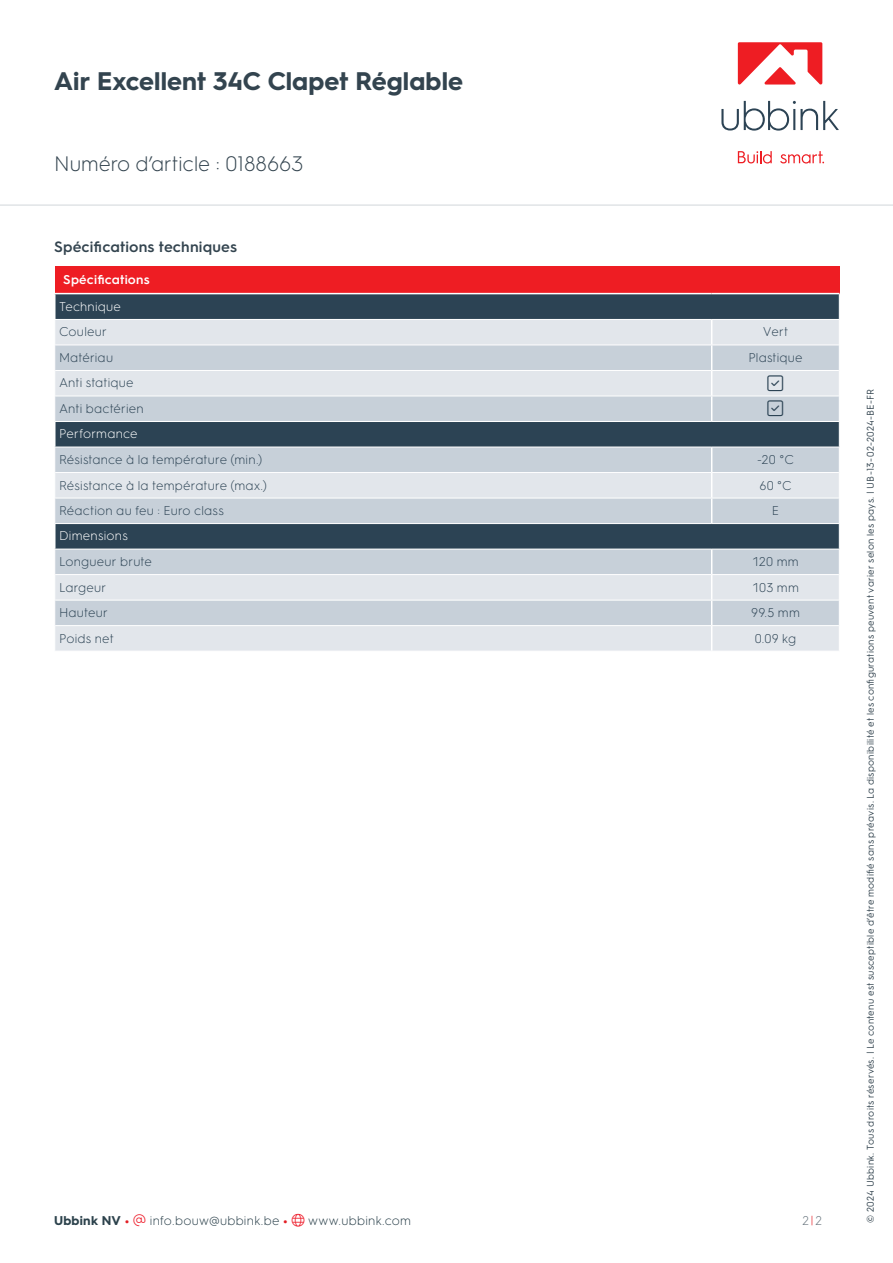
<style>
.page{position:relative;width:893px;height:1263px;background:#fff}
.page>*{position:absolute;margin:0;border:0;box-sizing:border-box;transform-origin:0 0}
.t1{font:700 25.5px "HGS3";letter-spacing:.005em;color:#33444f}
.t2{font:300 21px "HGS3";color:#33444f}
.t3{font:300 18px "Font Awesome 6 Pro";color:#2c4354}
.t4{font:600 15px "HGS3";letter-spacing:.01em;color:#33444f}
.t5{font:300 12.75px "HGS3";letter-spacing:.015em;color:#2c4354}
.t6{font:300 12.75px "HGS3";letter-spacing:.02em;color:#2c424c}
.t7{font:300 12.75px "HGS3";letter-spacing:.02em;color:#fff}
.t8{font:600 12.75px "HGS3";letter-spacing:.015em;color:#fff}
.t9{font:300 12.75px "HGS3";color:#66737c}
.t10{font:9.75px "HGS3";letter-spacing:.025em;color:#33444f}
.s1{font-weight:700}
.s2{font-weight:700;color:#e31e25}
.s3{color:#ee1f2d}
.s4{color:#e31e25}
</style>
<div class="page">
<div style="left:55px;top:266px;width:784px;height:28px;background:#ee1d23"></div>
<svg style="left:56px;top:294px;width:783px;height:25px;background:#2f4656"></svg>
<div style="left:55px;top:320px;width:784px;height:331px;background:#e2e6eb"></div>
<svg style="left:55px;top:345px;width:784px;height:280px;background:#b2bcc6"></svg>
<hr style="left:54px;top:293px;width:658px;height:1px;background:#fff">
<hr style="left:712px;top:293px;width:127px;height:1px;background:#fff">
<hr style="left:55px;top:344px;width:657px;height:1px;background:#fff">
<hr style="left:712px;top:344px;width:127px;height:1px;background:#fff">
<hr style="left:55px;top:370px;width:657px;height:1px;background:#fff">
<hr style="left:712px;top:370px;width:127px;height:1px;background:#fff">
<hr style="left:55px;top:396px;width:657px;height:1px;background:#fff">
<hr style="left:712px;top:396px;width:127px;height:1px;background:#fff">
<svg style="left:711px;top:320px;width:1px;height:101px"></svg>
<hr style="left:54px;top:421px;width:658px;height:1px;background:#fff">
<hr style="left:712px;top:421px;width:128px;height:1px;background:#fff">
<hr style="left:54px;top:422px;width:2px;height:25px;background:#fff">
<hr style="left:54px;top:447px;width:658px;height:1px;background:#fff">
<hr style="left:712px;top:447px;width:128px;height:1px;background:#fff">
<hr style="left:55px;top:472px;width:657px;height:1px;background:#fff">
<hr style="left:712px;top:472px;width:127px;height:1px;background:#fff">
<hr style="left:55px;top:498px;width:657px;height:1px;background:#fff">
<hr style="left:712px;top:498px;width:127px;height:1px;background:#fff">
<svg style="left:711px;top:447px;width:1px;height:76px"></svg>
<hr style="left:54px;top:523px;width:658px;height:1px;background:#fff">
<hr style="left:712px;top:523px;width:128px;height:1px;background:#fff">
<hr style="left:54px;top:524px;width:2px;height:25px;background:#fff">
<hr style="left:54px;top:549px;width:658px;height:1px;background:#fff">
<hr style="left:712px;top:549px;width:128px;height:1px;background:#fff">
<hr style="left:55px;top:574px;width:657px;height:1px;background:#fff">
<hr style="left:712px;top:574px;width:127px;height:1px;background:#fff">
<hr style="left:55px;top:600px;width:657px;height:1px;background:#fff">
<hr style="left:712px;top:600px;width:127px;height:1px;background:#fff">
<hr style="left:55px;top:625px;width:657px;height:1px;background:#fff">
<hr style="left:712px;top:625px;width:127px;height:1px;background:#fff">
<svg style="left:711px;top:549px;width:1px;height:102px"></svg>
<svg style="left:839px;top:294px;width:1px;height:255px"></svg>
<hr style="left:0;top:204px;width:893px;height:2px;background:#e1e4e6">
<svg style="left:721px;top:101px;width:118px;height:30px"></svg>
<svg style="left:738px;top:151px;width:34px;height:13px"></svg>
<svg style="left:780px;top:151px;width:44px;height:13px"></svg>
<svg style="left:738px;top:42px;width:84px;height:43px"></svg>
<svg style="left:768px;top:375px;width:15px;height:16px"></svg>
<svg style="left:768px;top:400px;width:15px;height:16px"></svg>
<h1 class="t1" style="left:54px;top:63px;width:410px">Air Excellent 34C Clapet Réglable</h1>
<h2 class="t2" style="left:54px;top:150px;width:251px">Numéro d’article : 0188663</h2>
<p class="t4" style="left:54px;top:236px;width:185px">Spécifications techniques</p>
<p class="t8" style="left:63px;top:270px;width:88px">Spécifications</p>
<p class="t7" style="left:59px;top:297px;width:64px">Technique</p>
<p class="t5" style="left:59px;top:323px;width:49px">Couleur</p>
<p class="t5" style="left:763px;top:323px;width:27px">Vert</p>
<p class="t5" style="left:59px;top:349px;width:56px">Matériau</p>
<p class="t5" style="left:748px;top:349px;width:56px">Plastique</p>
<p class="t5" style="left:59px;top:374px;width:76px">Anti statique</p>
<h3 class="t3" style="left:768px;top:374px;width:17px">▲❑◆</h3>
<p class="t5" style="left:59px;top:400px;width:86px">Anti bactérien</p>
<h3 class="t3" style="left:768px;top:399px;width:17px">▲❑◆</h3>
<p class="t7" style="left:59px;top:425px;width:80px">Performance</p>
<p class="t5" style="left:59px;top:451px;width:205px">Résistance à la température (min.)</p>
<p class="t5" style="left:757px;top:451px;width:38px">-20 °C</p>
<p class="t5" style="left:59px;top:476px;width:210px">Résistance à la température (max.)</p>
<p class="t5" style="left:759px;top:476px;width:34px">60 °C</p>
<p class="t5" style="left:59px;top:502px;width:166px">Réaction au feu : Euro class</p>
<p class="t5" style="left:772px;top:502px;width:9px">E</p>
<p class="t7" style="left:59px;top:527px;width:70px">Dimensions</p>
<p class="t5" style="left:59px;top:553px;width:94px">Longueur brute</p>
<p class="t5" style="left:752px;top:553px;width:48px">120 mm</p>
<p class="t5" style="left:59px;top:578px;width:49px">Largeur</p>
<p class="t5" style="left:752px;top:578px;width:49px">103 mm</p>
<p class="t5" style="left:59px;top:604px;width:50px">Hauteur</p>
<p class="t5" style="left:751px;top:604px;width:50px">99.5 mm</p>
<p class="t5" style="left:59px;top:629px;width:56px">Poids net</p>
<p class="t5" style="left:755px;top:629px;width:43px">0.09 kg</p>
<p class="t6" style="left:54px;top:1211px;width:359px"><span class="s1">Ubbink NV</span> <span class="s2">•</span> <span class="s3">▼</span> info.bouw@ubbink.be <span class="s2">•</span> <span class="s3">●□</span> www.ubbink.com</p>
<p class="t9" style="left:802px;top:1211px;width:21px">2<span class="s4">|</span>2</p>
<p class="t10" style="left:864px;top:1222px;width:835px;rotate:-90deg">© 2024 Ubbink. Tous droits réservés. | Le contenu est susceptible d’être modifié sans préavis. La disponibilité et les configurations peuvent varier selon les pays. | UB-13-02-2024-BE-FR</p>
</div>
